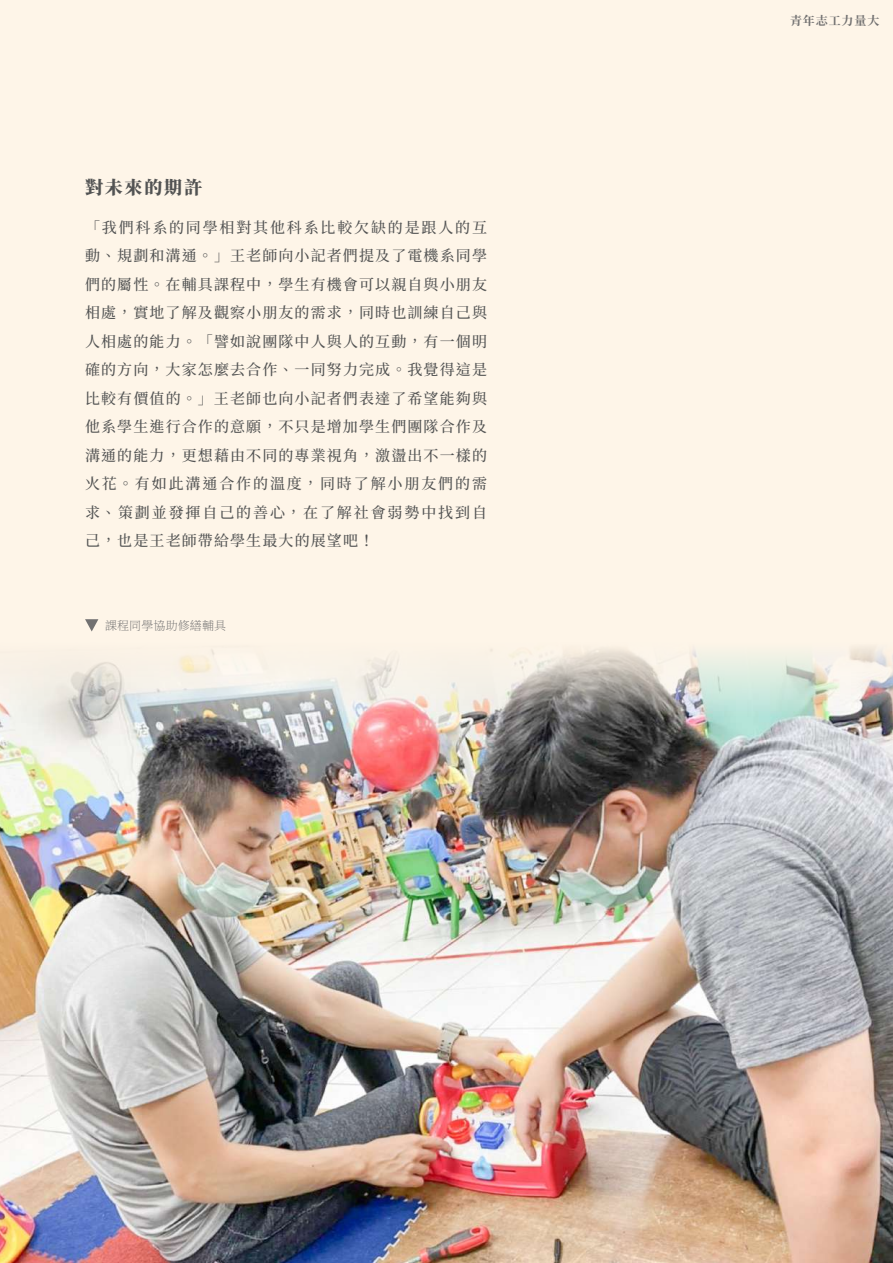
<style>
.page{position:relative;width:893px;height:1263px;background:#fef5e8}
.page>*{position:absolute;margin:0;border:0;box-sizing:border-box;transform-origin:0 0}
.t1{font:900 18px "Noto Serif CJ Ktc";letter-spacing:.1em;color:#525353}
.t2{font:500 15px/28.5px "Noto Serif CJ Ktc";letter-spacing:.125em;color:#525353;text-align:justify}
.t3{font:200 12px "Noto Serif CJ Ktc";letter-spacing:.01em;color:#727171}
.t4{font:700 12px "Noto Serif CJ Ktc";letter-spacing:.075em;color:#727171}
</style>
<div class="page">
<img style="left:0;top:648px;width:893px;height:615px">
<svg style="left:85px;top:619px;width:13px;height:12px"></svg>
<p class="t1" style="left:85px;top:177px;width:118px">對未來的期許</p>
<p class="t2" style="left:85px;top:213px;width:403px">「我們科系的同學相對其他科系比較欠缺的是跟人的互動、規劃和溝通。」王老師向小記者們提及了電機系同學們的屬性。在輔具課程中，學生有機會可以親自與小朋友相處，實地了解及觀察小朋友的需求，同時也訓練自己與人相處的能力。「譬如說團隊中人與人的互動，有一個明確的方向，大家怎麼去合作、一同努力完成。我覺得這是比較有價值的。」王老師也向小記者們表達了希望能夠與他系學生進行合作的意願，不只是增加學生們團隊合作及溝通的能力，更想藉由不同的專業視角，激盪出不一樣的火花。有如此溝通合作的溫度，同時了解小朋友們的需求、策劃並發揮自己的善心，在了解社會弱勢中找到自己，也是王老師帶給學生最大的展望吧！</p>
<p class="t3" style="left:105px;top:618px;width:123px">課程同學協助修繕輔具</p>
<p class="t4" style="left:790px;top:14px;width:91px">青年志工力量大</p>
</div>
